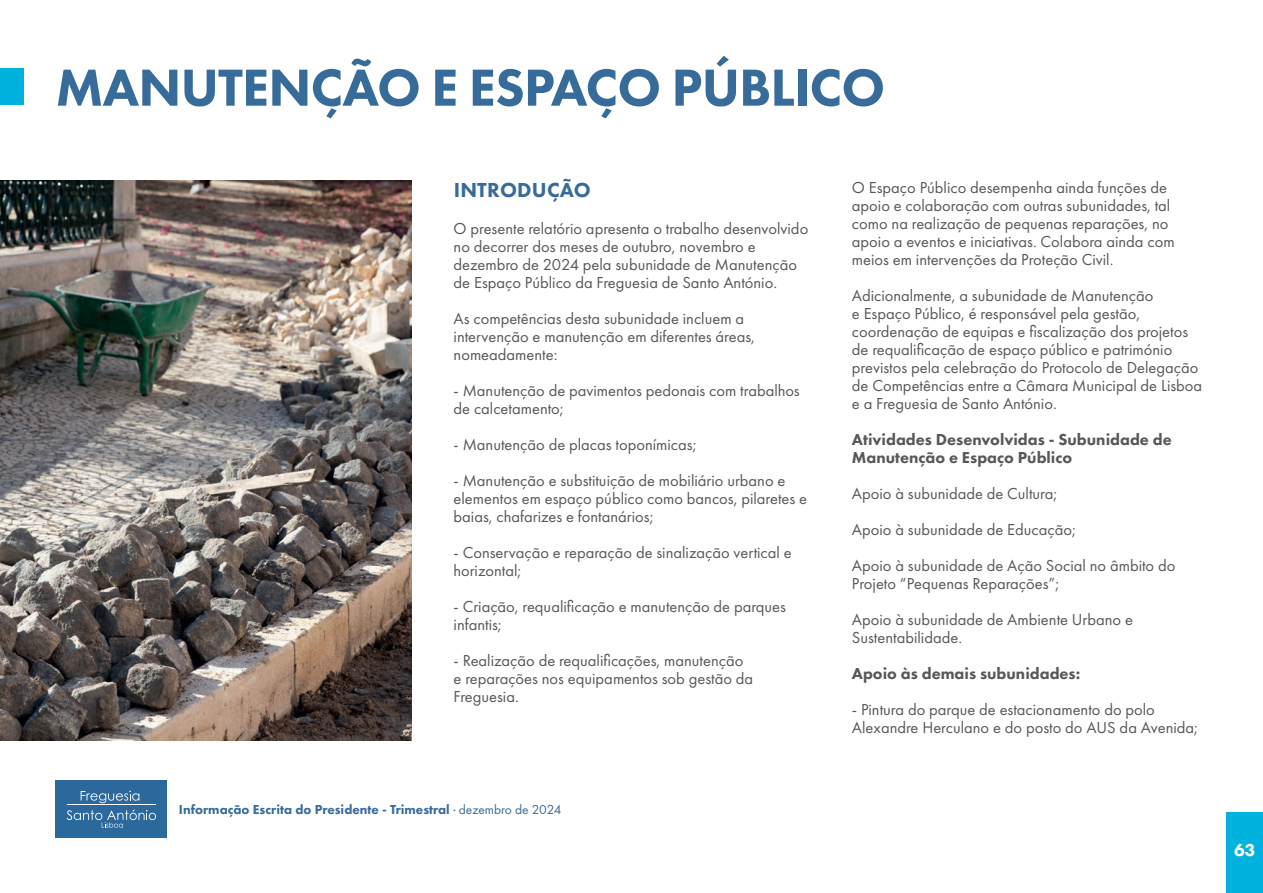
<style>
.page{position:relative;width:1263px;height:893px;background:#fff}
.page>*{position:absolute;margin:0;border:0;box-sizing:border-box;transform-origin:0 0}
.t1{font:800 54px "Futura PT";letter-spacing:-.015em;color:#376b9a}
.t2{font:800 21px "Futura PT";letter-spacing:.01em;color:#376b9a}
.t3{font:800 18px "Futura PT";color:#fff}
.t4{font:16.5px/18px "Futura PT";color:#57585a}
.t5{font:800 16.5px/18px "Futura PT";color:#57585a}
.t6{font:800 13.5px "Futura PT";color:#376b9a}
.s1{font-weight:400}
</style>
<div class="page">
<div style="left:1227px;top:812px;width:36px;height:81px;background:#00b2dd"></div>
<div style="left:55px;top:781px;width:112px;height:57px;background:#2b699d"></div>
<svg style="left:81px;top:791px;width:58px;height:12px"></svg>
<svg style="left:67px;top:810px;width:89px;height:18px"></svg>
<hr style="left:67px;top:805px;width:89px;height:1px;background:#fff">
<div style="left:0;top:69px;width:24px;height:36px;background:#00b2dd"></div>
<img style="left:0;top:181px;width:411px;height:560px">
<h1 class="t1" style="left:56px;top:54px;width:831px">MANUTENÇÃO E ESPAÇO PÚBLICO</h1>
<p class="t2" style="left:454px;top:177px;width:139px">INTRODUÇÃO</p>
<p class="t4" style="left:454px;top:220px;width:356px">O presente relatório apresenta o trabalho desenvolvido no decorrer dos meses de outubro, novembro e dezembro de 2024 pela subunidade de Manutenção de Espaço Público da Freguesia de Santo António.</p>
<p class="t4" style="left:454px;top:310px;width:303px">As competências desta subunidade incluem a intervenção e manutenção em diferentes áreas, nomeadamente:</p>
<p class="t4" style="left:454px;top:382px;width:348px">- Manutenção de pavimentos pedonais com trabalhos de calcetamento;</p>
<p class="t4" style="left:454px;top:436px;width:244px">- Manutenção de placas toponímicas;</p>
<p class="t4" style="left:454px;top:472px;width:355px">- Manutenção e substituição de mobiliário urbano e elementos em espaço público como bancos, pilaretes e baias, chafarizes e fontanários;</p>
<p class="t4" style="left:454px;top:544px;width:340px">- Conservação e reparação de sinalização vertical e horizontal;</p>
<p class="t4" style="left:454px;top:598px;width:334px">- Criação, requalificação e manutenção de parques infantis;</p>
<p class="t4" style="left:454px;top:652px;width:301px">- Realização de requalificações, manutenção e reparações nos equipamentos sob gestão da<br>Freguesia.</p>
<p class="t6" style="left:179px;top:801px;width:384px">Informação Escrita do Presidente - Trimestral <span class="s1">· dezembro de 2024</span></p>
<p class="t4" style="left:852px;top:179px;width:324px">O Espaço Público desempenha ainda funções de apoio e colaboração com outras subunidades, tal como na realização de pequenas reparações, no apoio a eventos e iniciativas. Colabora ainda com meios em intervenções da Proteção Civil.</p>
<p class="t4" style="left:852px;top:287px;width:352px">Adicionalmente, a subunidade de Manutenção<br>e Espaço Público, é responsável pela gestão, coordenação de equipas e fiscalização dos projetos de requalificação de espaço público e património previstos pela celebração do Protocolo de Delegação de Competências entre a Câmara Municipal de Lisboa e a Freguesia de Santo António.</p>
<p class="t5" style="left:852px;top:431px;width:321px">Atividades Desenvolvidas - Subunidade de<br>Manutenção e Espaço Público</p>
<p class="t4" style="left:852px;top:476px;width:325px;line-height:36px">Apoio à subunidade de Cultura;<br>Apoio à subunidade de Educação;<br>Apoio à subunidade de Ação Social no âmbito do</p>
<p class="t4" style="left:852px;top:566px;width:283px;line-height:36px">Projeto “Pequenas Reparações”;<br>Apoio à subunidade de Ambiente Urbano e</p>
<p class="t4" style="left:852px;top:629px;width:112px">Sustentabilidade.</p>
<p class="t5" style="left:852px;top:665px;width:230px">Apoio às demais subunidades:</p>
<p class="t4" style="left:852px;top:701px;width:348px">- Pintura do parque de estacionamento do polo<br>Alexandre Herculano e do posto do AUS da Avenida;</p>
<p class="t3" style="left:1234px;top:839px;width:23px">63</p>
</div>
